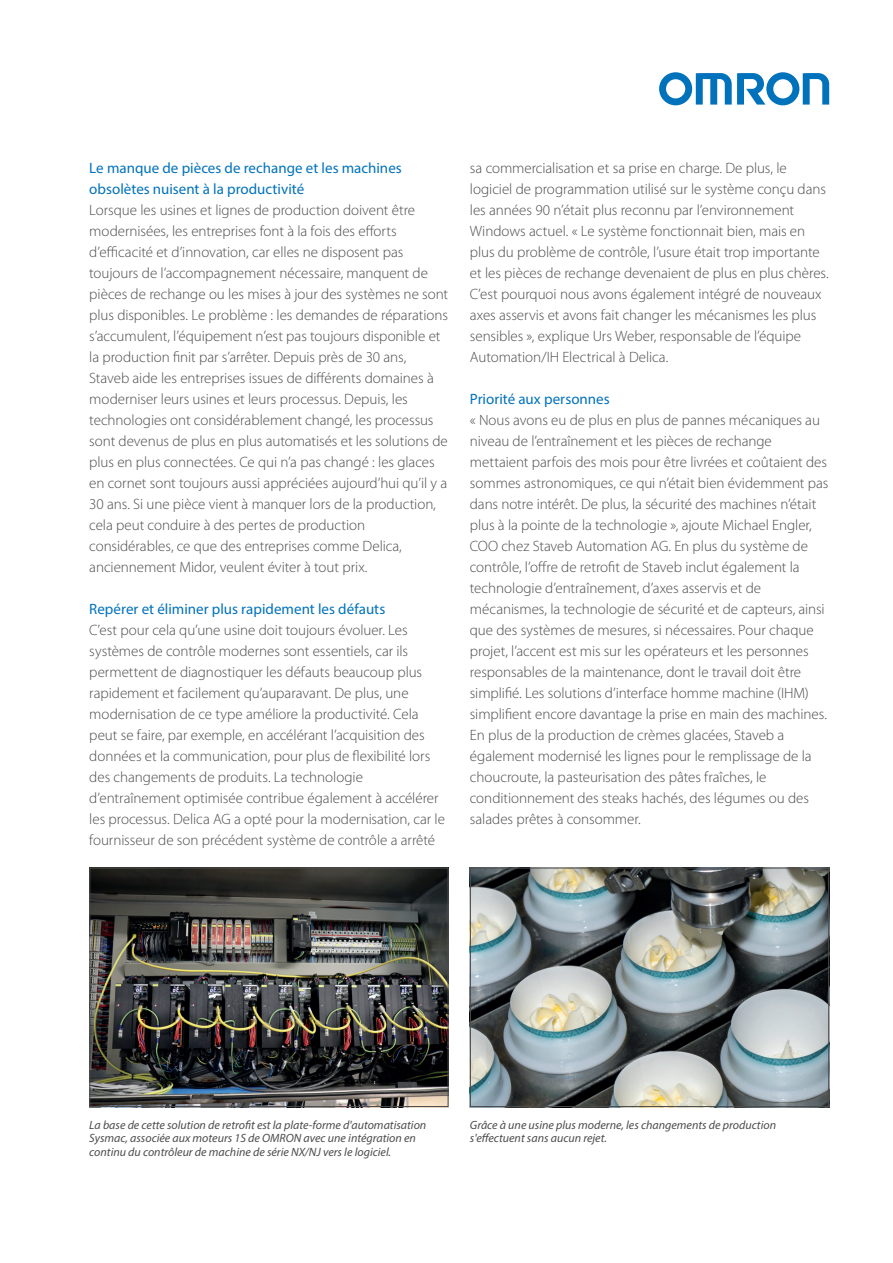
<style>
.page{position:relative;width:893px;height:1263px;background:#fff}
.page>*{position:absolute;margin:0;border:0;box-sizing:border-box;transform-origin:0 0}
.t1{font:300 15px/21px "Myriad Pro";letter-spacing:-.005em;color:#4b4c4d}
.t2{font:15px/21px "Myriad Pro";color:#0072bc}
.t3{font:italic 12px/13.5px "Myriad Pro";color:#4b4c4d}
</style>
<div class="page">
<svg style="left:659px;top:72px;width:170px;height:33px"></svg>
<img style="left:91px;top:869px;width:356px;height:236px">
<div style="left:89px;top:867px;width:360px;height:240px;border:1px solid #4b4c4d"></div>
<img style="left:472px;top:869px;width:355px;height:236px">
<div style="left:470px;top:867px;width:359px;height:240px;border:1px solid #4b4c4d"></div>
<p class="t2" style="left:89px;top:157px;width:314px">Le manque de pièces de rechange et les machines obsolètes nuisent à la productivité</p>
<p class="t1" style="left:89px;top:200px;width:360px">Lorsque les usines et lignes de production doivent être modernisées, les entreprises font à la fois des efforts d’efficacité et d’innovation, car elles ne disposent pas toujours de l’accompagnement nécessaire, manquent de pièces de rechange ou les mises à jour des systèmes ne sont plus disponibles. Le problème : les demandes de réparations s’accumulent, l’équipement n’est pas toujours disponible et la production finit par s’arrêter. Depuis près de 30 ans, Staveb aide les entreprises issues de différents domaines à moderniser leurs usines et leurs processus. Depuis, les technologies ont considérablement changé, les processus sont devenus de plus en plus automatisés et les solutions de plus en plus connectées. Ce qui n’a pas changé : les glaces en cornet sont toujours aussi appréciées aujourd’hui qu’il y a 30 ans. Si une pièce vient à manquer lors de la production, cela peut conduire à des pertes de production considérables, ce que des entreprises comme Delica, anciennement Midor, veulent éviter à tout prix.</p>
<p class="t2" style="left:89px;top:598px;width:298px">Repérer et éliminer plus rapidement les défauts</p>
<p class="t1" style="left:89px;top:620px;width:357px">C’est pour cela qu’une usine doit toujours évoluer. Les systèmes de contrôle modernes sont essentiels, car ils permettent de diagnostiquer les défauts beaucoup plus rapidement et facilement qu’auparavant. De plus, une modernisation de ce type améliore la productivité. Cela peut se faire, par exemple, en accélérant l’acquisition des données et la communication, pour plus de flexibilité lors des changements de produits. La technologie d’entraînement optimisée contribue également à accélérer les processus. Delica AG a opté pour la modernisation, car le fournisseur de son précédent système de contrôle a arrêté</p>
<p class="t1" style="left:470px;top:158px;width:361px">sa commercialisation et sa prise en charge. De plus, le logiciel de programmation utilisé sur le système conçu dans les années 90 n’était plus reconnu par l’environnement Windows actuel. « Le système fonctionnait bien, mais en plus du problème de contrôle, l’usure était trop importante et les pièces de rechange devenaient de plus en plus chères.<br>C’est pourquoi nous avons également intégré de nouveaux axes asservis et avons fait changer les mécanismes les plus sensibles », explique Urs Weber, responsable de l’équipe Automation/IH Electrical à Delica.</p>
<p class="t2" style="left:470px;top:388px;width:141px">Priorité aux personnes</p>
<p class="t1" style="left:470px;top:410px;width:360px">« Nous avons eu de plus en plus de pannes mécaniques au niveau de l’entraînement et les pièces de rechange mettaient parfois des mois pour être livrées et coûtaient des sommes astronomiques, ce qui n’était bien évidemment pas dans notre intérêt. De plus, la sécurité des machines n’était plus à la pointe de la technologie », ajoute Michael Engler, COO chez Staveb Automation AG. En plus du système de contrôle, l’offre de retrofit de Staveb inclut également la technologie d’entraînement, d’axes asservis et de mécanismes, la technologie de sécurité et de capteurs, ainsi que des systèmes de mesures, si nécessaires. Pour chaque projet, l’accent est mis sur les opérateurs et les personnes responsables de la maintenance, dont le travail doit être simplifié. Les solutions d’interface homme machine (IHM) simplifient encore davantage la prise en main des machines.<br>En plus de la production de crèmes glacées, Staveb a également modernisé les lignes pour le remplissage de la choucroute, la pasteurisation des pâtes fraîches, le conditionnement des steaks hachés, des légumes ou des salades prêtes à consommer.</p>
<p class="t3" style="left:89px;top:1118px;width:339px">La base de cette solution de retrofit est la plate-forme d'automatisation<br>Sysmac, associée aux moteurs 1S de OMRON avec une intégration en continu du contrôleur de machine de série NX/NJ vers le logiciel.</p>
<p class="t3" style="left:470px;top:1118px;width:308px">Grâce à une usine plus moderne, les changements de production s'effectuent sans aucun rejet.</p>
</div>
